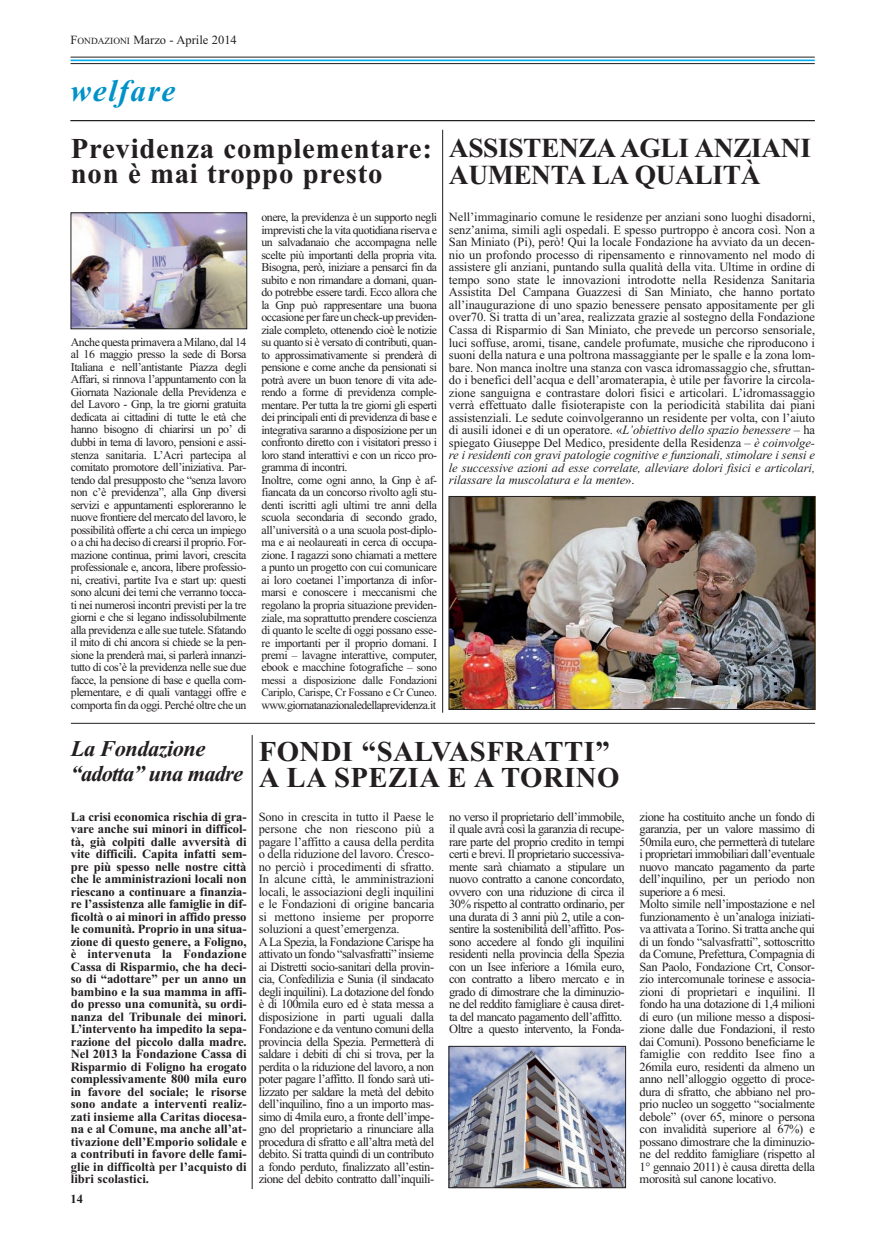
<style>
.page{position:relative;width:886px;height:1241px;background:#fff}
.page>*{position:absolute;margin:0;border:0;box-sizing:border-box;transform-origin:0 0}
.t1{font:italic 700 31.25px "Times New Roman";letter-spacing:.05em;color:#0092c8}
.t2{font:700 28.75px/25px "Times New Roman";letter-spacing:.025em;color:#231f20}
.t3{font:700 27.5px/27.5px "Times New Roman";letter-spacing:-.015em;color:#231f20}
.t4{font:italic 700 22.5px/25px "Times New Roman";letter-spacing:-.04em;color:#231f20}
.t5{font:700 12.62px/12.5px "Times New Roman";color:#231f20;text-align:justify}
.t6{font:12.5px/12.5px "Times New Roman";letter-spacing:-.04em;color:#231f20}
.t7{font:12.5px "Times New Roman";color:#231f20}
.t8{font:700 12.5px "Times New Roman";color:#231f20}
.t9{font:11.88px/12.5px "Times New Roman";letter-spacing:-.04em;color:#231f20;text-align:justify}
.t10{font:11.25px/12.5px "Times New Roman";letter-spacing:-.03em;color:#231f20}
.s1{font-size:9.38px}
.s2{font-size:11.25px}
.s3{font-size:11.88px}
.s4{font-style:italic}
</style>
<div class="page">
<hr style="left:71px;top:60px;width:744px;height:1px;background:#00aeef">
<hr style="left:71px;top:57px;width:744px;height:1px;background:#231f20">
<hr style="left:71px;top:63px;width:744px;height:1px;background:#231f20">
<hr style="left:71px;top:120px;width:744px;height:1px;background:#231f20">
<img style="left:451px;top:498px;width:362px;height:209px">
<div style="left:449px;top:496px;width:366px;height:213px;border:1px solid #231f20"></div>
<hr style="left:71px;top:723px;width:744px;height:1px;background:#231f20">
<hr style="left:442px;top:130px;width:1px;height:582px;background:#231f20">
<hr style="left:252px;top:735px;width:1px;height:453px;background:#231f20">
<img style="left:451px;top:1048px;width:173px;height:137px">
<div style="left:449px;top:1046px;width:177px;height:141px;border:1px solid #231f20"></div>
<img style="left:73px;top:215px;width:172px;height:112px">
<div style="left:71px;top:213px;width:176px;height:116px;border:1px solid #231f20"></div>
<p class="t7" style="left:71px;top:36px;width:168px">F<span class="s1">ONDAZIONI</span> Marzo - Aprile 2014</p>
<h1 class="t1" style="left:71px;top:79px;width:106px">welfare</h1>
<h2 class="t2" style="left:71px;top:139px;width:363px">Previdenza complementare: non è mai troppo presto</h2>
<p class="t9" style="left:71px;top:337px;width:177px">Anche questa primavera a Milano, dal 14 al 16 mag gio presso la sede di Borsa Italiana e nell’antistante Piazza degli Affari, si rinnova l’appuntamento con la Giornata Nazionale della Pre vi denza e del Lavoro - Gnp, la tre giorni gratuita dedicata ai cittadini di tutte le età che hanno bisogno di chiarirsi un po’ di dubbi in tema di lavoro, pensioni e assi&shy;stenza sanitaria. L’Acri partecipa al comitato promotore dell’iniziativa. Par - ten do dal presupposto che “senza lavoro non c’è previdenza”, alla Gnp diversi servizi e appuntamenti esploreranno le nuove frontiere del mercato del lavoro, le possibilità offerte a chi cerca un impiego o a chi ha deciso di crearsi il proprio. For - mazione continua, primi lavori, crescita professionale e, ancora, libere professio&shy;ni, creativi, partite Iva e start up: questi sono alcuni dei temi che verranno tocca&shy;ti nei numerosi incontri previsti per la tre giorni e che si legano indissolubilmente alla previdenza e alle sue tutele. Sfatando il mito di chi ancora si chiede se la pen&shy;sione la prenderà mai, si parlerà innanzi&shy;tutto di cos’è la previdenza nelle sue due facce, la pensione di base e quella com&shy;plementare, e di quali vantaggi offre e comporta fin da oggi. Perché oltre che un</p>
<p class="t9" style="left:261px;top:212px;width:177px;text-align:left">onere, la previdenza è un supporto negli imprevisti che la vita quotidiana riserva e un salvadanaio che accompagna nelle scelte più importanti della propria vita.<br>Bisogna, però, iniziare a pensarci fin da subito e non rimandare a domani, quan&shy;do potrebbe essere tardi. Ecco allora che la Gnp può rappresentare una buona occasione per fare un check-up previden&shy;ziale completo, ottenendo cioè le notizie su quanto si è versato di contributi, quan&shy;to approssimativamente si prenderà di pensione e come anche da pensionati si potrà avere un buon tenore di vita ade&shy;rendo a forme di previdenza comple&shy;mentare. Per tutta la tre giorni gli esperti dei principali enti di previdenza di base e integrativa saranno a disposizione per un confronto diretto con i visitatori presso i loro stand interattivi e con un ricco pro&shy;gramma di incontri.<br>Inoltre, come ogni anno, la Gnp è af - fiancata da un concorso rivolto agli stu&shy;denti iscritti agli ultimi tre anni della scuola secondaria di secondo grado, all’università o a una scuola post-diplo&shy;ma e ai neolaureati in cerca di occupa&shy;zione. I ragazzi sono chiamati a mettere a punto un progetto con cui comunicare ai loro coetanei l’importanza di infor&shy;marsi e conoscere i meccanismi che regolano la propria situazione previden&shy;ziale, ma soprattutto prendere coscienza di quanto le scelte di oggi possano esse&shy;re importanti per il proprio domani. I premi <span class="s2">–</span> lavagne interattive, computer, ebook e macchine fotografiche <span class="s2">– sono</span></p>
<p class="t10" style="left:261px;top:674px;width:177px">messi a disposizione dalle Fondazioni<br>Cariplo, Carispe, Cr Fossano e Cr Cuneo<span class="s3">.</span></p>
<p class="t9" style="left:261px;top:699px;width:176px">www.giornatanazionaledellaprevidenza.it</p>
<h3 class="t3" style="left:449px;top:137px;width:364px">ASSISTENZA AGLI ANZIANI<br>AUMENTA LA QUALITÀ</h3>
<p class="t6" style="left:449px;top:212px;width:368px;text-align:justify">Nell’immaginario comune le residenze per anziani sono luoghi disadorni, senz’anima, simili agli ospedali. E spesso purtroppo è ancora così. Non a San Miniato (Pi), però! Qui la locale Fondazione ha avviato da un decen&shy;nio un profondo processo di ripensamento e rinnovamento nel modo di assistere gli anziani, puntando sulla qualità della vita. Ultime in ordine di tempo sono state le innovazioni introdotte nella Residenza Sanitaria Assistita Del Campana Guazzesi di San Miniato, che hanno portato all’inaugurazione di uno spazio benessere pensato appositamente per gli over70. Si tratta di un’area, realizzata grazie al sostegno della Fondazione Cassa di Risparmio di San Miniato, che prevede un percorso sensoriale, luci soffuse, aromi, tisane, candele profumate, musiche che riproducono i suoni della natura e una poltrona massaggiante per le spalle e la zona lom&shy;bare. Non manca inoltre una stanza con vasca idromassaggio che, sfruttan&shy;do i benefici dell’acqua e dell’aromaterapia, è utile per favorire la circola&shy;zione sanguigna e contrastare dolori fisici e articolari. L’idromassaggio verrà effettuato dalle fisioterapiste con la periodicità stabilita dai piani assistenziali. Le sedute coinvolgeranno un residente per volta, con l’aiuto di ausili idonei e di un operatore. «<span class="s4">L’obiettivo dello spazio benessere</span> – ha spiegato Giuseppe Del Medico, presidente della Residenza – <span class="s4">è coinvolge&shy;re i residenti con gravi patologie cognitive e funzionali, stimolare i sensi e le successive azioni ad esse correlate, alleviare dolori fisici e articolari, rilassare la muscolatura e la mente</span>».</p>
<h3 class="t4" style="left:71px;top:738px;width:174px">La Fondazione “adotta” una madre</h3>
<p class="t5" style="left:71px;top:811px;width:177px">La crisi economica rischia di gra&shy;vare anche sui minori in difficol&shy;tà, già colpiti dalle avversità di vite difficili. Capita infatti sem&shy;pre più spesso nelle nostre città che le amministrazioni locali non riescano a continuare a finanzia&shy;re l’assistenza alle famiglie in dif&shy;ficoltà o ai minori in affido presso le comunità. Proprio in una situa&shy;zione di questo genere, a Foligno, è intervenuta la Fon dazione Cassa di Risparmio, che ha deci&shy;so di “adottare” per un anno un bambino e la sua mamma in affi&shy;do presso una comunità, su ordi&shy;nanza del Tribunale dei minori.<br>L’intervento ha impedito la sepa&shy;razione del piccolo dalla madre.<br>Nel 2013 la Fondazione Cassa di Risparmio di Foligno ha erogato complessivamente 800 mila euro in favore del sociale; le risorse sono andate a interventi realiz&shy;zati insieme alla Caritas diocesa&shy;na e al Comune, ma anche all’at&shy;tivazione dell’Emporio solidale e a contributi in favore delle fami&shy;glie in difficoltà per l’acquisto di libri scolastici.</p>
<p class="t8" style="left:71px;top:1194px;width:14px">14</p>
<h2 class="t2" style="left:259px;top:740px;width:362px;line-height:26.2px">FONDI “SALVASFRATTI”<br>A LA SPEZIA E A TORINO</h2>
<p class="t6" style="left:259px;top:811px;width:177px">Sono in crescita in tutto il Paese le persone che non riescono più a pagare l’affitto a causa della perdita o della riduzione del lavoro. Cre sco - no perciò i procedimenti di sfratto.<br>In alcune città, le amministrazioni locali, le associazioni degli inquilini e le Fondazioni di origine bancaria si mettono insieme per proporre soluzioni a quest’emergenza.<br>A La Spezia, la Fondazione Carispe ha attivato un fondo “salvasfratti” insieme ai Distretti socio-sanitari della provin&shy;cia, Confedilizia e Sunia (il sindacato degli inquilini). La dotazione del fondo è di 100mila euro ed è stata messa a disposizione in parti uguali dalla Fondazione e da ventuno comuni della provincia della Spezia. Permetterà di saldare i debiti di chi si trova, per la perdita o la riduzione del lavoro, a non poter pagare l’affitto. Il fondo sarà uti&shy;lizzato per saldare la metà del debito dell’inquilino, fino a un importo mas&shy;simo di 4mila euro, a fronte dell’impe&shy;gno del proprietario a rinunciare alla procedura di sfratto e all’altra metà del debito. Si tratta quindi di un contributo a fondo perduto, finalizzato all’estin&shy;zione del debito contratto dall’inquili-</p>
<p class="t6" style="left:449px;top:811px;width:177px">no verso il proprietario dell’immobile, il quale avrà così la garanzia di recupe&shy;rare parte del proprio credito in tempi certi e brevi. Il proprietario successiva&shy;mente sarà chiamato a stipulare un nuovo contratto a canone concordato, ovvero con una riduzione di circa il 30% rispetto al contratto ordinario, per una durata di 3 anni più 2, utile a con&shy;sentire la sostenibilità dell’affitto. Pos - sono accedere al fondo gli inquilini residenti nella provincia della Spezia con un Isee inferiore a 16mila euro, con contratto a libero mercato e in grado di dimostrare che la diminuzio&shy;ne del reddito famigliare è causa diret&shy;ta del mancato pagamento dell’affitto.<br>Oltre a questo intervento, la Fon da -</p>
<p class="t6" style="left:640px;top:811px;width:177px">zione ha costituito anche un fondo di garanzia, per un valore massimo di 50mila euro, che permetterà di tutelare i proprietari immobiliari dall’eventuale nuovo mancato pagamento da parte dell’inquilino, per un periodo non superiore a 6 mesi.<br>Molto simile nell’impostazione e nel funzionamento è un’analoga iniziati&shy;va attivata a Torino. Si tratta anche qui di un fondo “salvasfratti”, sottoscritto da Comune, Prefettura, Com pagnia di San Paolo, Fondazione Crt, Con sor - zio intercomunale torinese e associa&shy;zioni di proprietari e inquilini. Il fondo ha una dotazione di 1,4 milioni di euro (un milione messo a disposi&shy;zione dalle due Fondazioni, il resto dai Comuni). Possono beneficiarne le famiglie con reddito Isee fino a 26mila euro, residenti da almeno un anno nell’alloggio oggetto di proce&shy;dura di sfratto, che abbiano nel pro&shy;prio nucleo un soggetto “socialmente debole” (over 65, mi nore o persona con invalidità superiore al 67%) e possano dimostrare che la diminuzio&shy;ne del reddito famigliare (rispetto al 1° gennaio 2011) è causa diretta della morosità sul canone locativo.</p>
</div>
